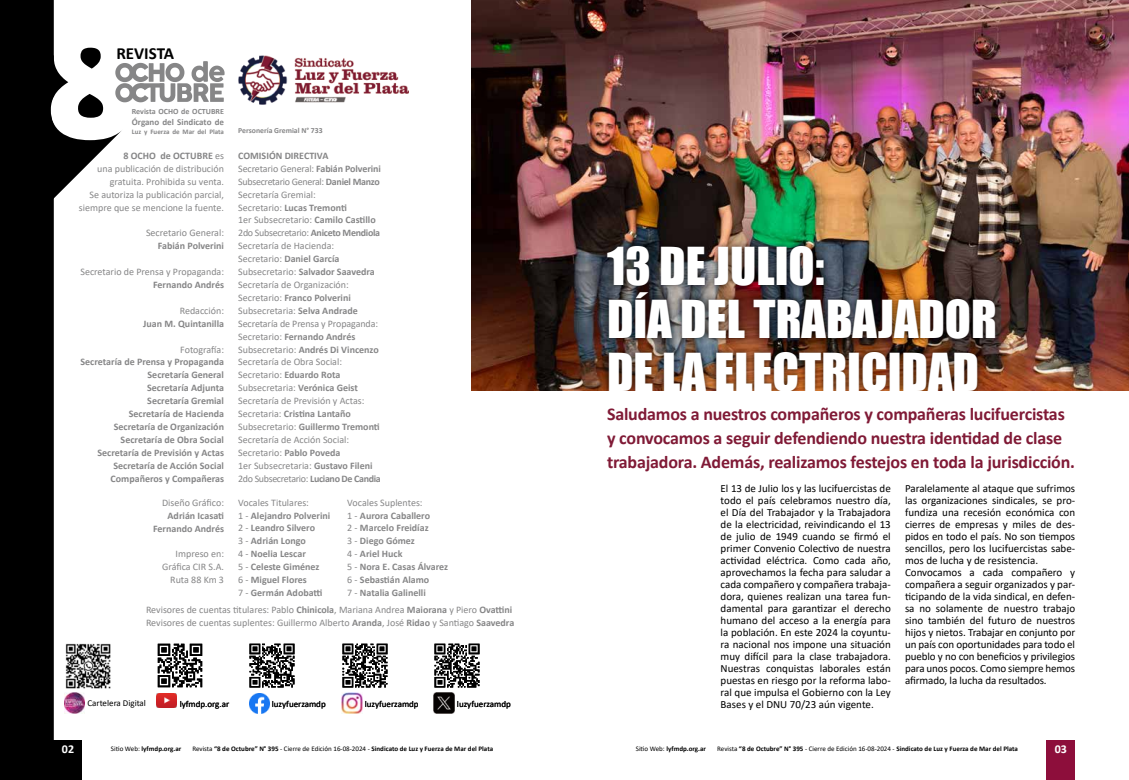
<style>
.page{position:relative;width:1129px;height:780px;background:#fff}
.page>*{position:absolute;margin:0;border:0;box-sizing:border-box;transform-origin:0 0}
.t1{font:48px/53px "Impact";color:#fff}
.t2{font:700 18px/24px "Calibri";letter-spacing:-.01em;color:#801a36}
.t3{font:700 17px "Calibri";color:#000}
.t4{font:700 12px "Calibri";color:#fff}
.t5{font:11px/12px "Calibri";color:#000}
.t6{font:10px/12.9px "Calibri";color:#868687;text-align:right}
.t7{font:700 10px/12.9px "Calibri";color:#868687;text-align:right}
.t8{font:9px "Calibri";color:#000}
.t9{font:700 9px "Calibri";color:#868687}
.t10{font:700 8px "Calibri";color:#868687}
.t11{font:700 7.7px "Calibri";color:#868687}
.t12{font:700 7px "Calibri";color:#000}
.t13{font:700 7px "Calibri";color:#868687}
.s1{font-weight:700}
.s2{font-weight:400}
</style>
<div class="page">
<img style="left:249px;top:693px;width:20px;height:20px">
<img style="left:249px;top:643px;width:46px;height:45px">
<img style="left:341px;top:692px;width:21px;height:21px">
<img style="left:342px;top:643px;width:46px;height:45px">
<img style="left:433px;top:692px;width:21px;height:21px">
<img style="left:434px;top:643px;width:46px;height:45px">
<img style="left:157px;top:693px;width:20px;height:14px">
<img style="left:157px;top:643px;width:46px;height:45px">
<img style="left:64px;top:692px;width:21px;height:21px">
<img style="left:65px;top:643px;width:46px;height:46px">
<img style="left:471px;top:0;width:657px;height:390px">
<div style="left:1046px;top:740px;width:28px;height:40px;background:#8d0e3b"></div>
<div style="left:53px;top:740px;width:29px;height:40px;background:#000"></div>
<img style="left:238px;top:56px;width:170px;height:49px">
<div style="left:0;top:0;width:54px;height:780px;background:#000"></div>
<svg style="left:0;top:48px;width:224px;height:206px"></svg>
<div style="left:600px;top:239px;width:401px;height:158px;background:#000;opacity:.75"></div>
<div style="left:469px;top:390px;width:659px;height:13px;background:#fff"></div>
<h3 class="t3" style="left:116px;top:41px;width:59px">REVISTA</h3>
<p class="t10" style="left:132px;top:106px;width:94px">Revista OCHO de OCTUBRE</p>
<p class="t9" style="left:132px;top:115px;width:94px">Órgano del Sindicato de</p>
<p class="t13" style="left:132px;top:127px;width:94px">Luz y Fuerza de Mar del Plata</p>
<p class="t6" style="left:79px;top:149px;width:146px"><span class="s1">8 OCHO de OCTUBRE</span> es<br>una publicación de distribución gratuita. Prohibida su venta.<br>Se autoriza la publicación parcial, siempre que se mencione la fuente.</p>
<p class="t6" style="left:146px;top:226px;width:79px">Secretario General:</p>
<p class="t7" style="left:158px;top:239px;width:68px">Fabián Polverini</p>
<p class="t6" style="left:80px;top:265px;width:145px">Secretario de Prensa y Propaganda:</p>
<p class="t7" style="left:153px;top:278px;width:72px">Fernando Andrés</p>
<p class="t6" style="left:180px;top:304px;width:46px">Redacción:</p>
<p class="t7" style="left:143px;top:317px;width:82px">Juan M. Quintanilla</p>
<p class="t6" style="left:180px;top:342px;width:45px">Fotografía:</p>
<p class="t7" style="left:80px;top:355px;width:145px">Secretaría de Prensa y Propaganda<br>Secretaría General<br>Secretaría Adjunta<br>Secretaría Gremial<br>Secretaría de Hacienda<br>Secretaría de Organización<br>Secretaría de Obra Social<br>Secretaría de Previsión y Actas<br>Secretaría de Acción Social<br>Compañeros y Compañeras</p>
<p class="t11" style="left:238px;top:125px;width:86px">Personería Gremial N° 733</p>
<p class="t6" style="left:238px;top:149px;width:144px;text-align:left"><span class="s1">COMISIÓN DIRECTIVA<br></span>Secretario General: <span class="s1">Fabián Polverini<br></span>Subsecretario General: <span class="s1">Daniel Manzo<br></span>Secretaría Gremial:<br>Secretario: <span class="s1">Lucas Tremonti<br></span>1er Subsecretario: <span class="s1">Camilo Castillo<br></span>2do Subsecretario: <span class="s1">Aniceto Mendiola<br></span>Secretaría de Hacienda:<br>Secretario: <span class="s1">Daniel García<br></span>Subsecretario: <span class="s1">Salvador Saavedra<br></span>Secretaría de Organización:<br>Secretario: <span class="s1">Franco Polverini<br></span>Subsecretaria: <span class="s1">Selva Andrade<br></span>Secretaría de Prensa y Propaganda:<br>Secretario: <span class="s1">Fernando Andrés<br></span>Subsecretario: <span class="s1">Andrés Di Vincenzo<br></span>Secretaría de Obra Social:<br>Secretario: <span class="s1">Eduardo Rota<br></span>Subsecretaria: <span class="s1">Verónica Geist<br></span>Secretaría de Previsión y Actas:<br>Secretaria: <span class="s1">Cristina Lantaño<br></span>Subsecretario: <span class="s1">Guillermo Tremonti<br></span>Secretaría de Acción Social:<br>Secretario: <span class="s1">Pablo Poveda<br></span>1er Subsecretaria: <span class="s1">Gustavo Fileni<br></span>2do Subsecretario: <span class="s1">Luciano De Candia</span></p>
<p class="t6" style="left:162px;top:495px;width:63px">Diseño Gráfico:</p>
<p class="t7" style="left:153px;top:508px;width:72px">Adrián Icasati<br>Fernando Andrés</p>
<p class="t6" style="left:162px;top:547px;width:63px">Impreso en:<br>Gráfica CIR S.A.<br>Ruta 88 Km 3</p>
<p class="t6" style="left:146px;top:603px;width:369px;text-align:left">Revisores de cuentas titulares: Pablo <span class="s1">Chinicola</span>, Mariana Andrea <span class="s1">Maiorana</span> y Piero <span class="s1">Ovattini<br></span>Revisores de cuentas suplentes: Guillermo Alberto <span class="s1">Aranda</span>, José <span class="s1">Ridao</span> y Santiago <span class="s1">Saavedra</span></p>
<p class="t7" style="left:238px;top:495px;width:93px;text-align:left"><span class="s2">Vocales Titulares:<br>1 -</span> Alejandro Polverini<br><span class="s2">2 -</span> Leandro Silvero<br><span class="s2">3 -</span> Adrián Longo<br><span class="s2">4 -</span> Noelia Lescar<br><span class="s2">5 -</span> Celeste Giménez<br><span class="s2">6 -</span> Miguel Flores<br><span class="s2">7 -</span> Germán Adobatti</p>
<p class="t7" style="left:347px;top:495px;width:102px;text-align:left"><span class="s2">Vocales Suplentes:<br>1 -</span> Aurora Caballero<br><span class="s2">2 -</span> Marcelo Freidíaz<br><span class="s2">3 -</span> Diego Gómez<br><span class="s2">4 -</span> Ariel Huck<br><span class="s2">5 -</span> Nora E. Casas Álvarez<br><span class="s2">6 -</span> Sebastián Alamo<br><span class="s2">7 -</span> Natalia Galinelli</p>
<p class="t8" style="left:87px;top:697px;width:60px">Cartelera Digital</p>
<p class="t8" style="left:180px;top:697px;width:51px">lyfmdp.org.ar</p>
<p class="t8" style="left:272px;top:697px;width:55px">luzyfuerzamdp</p>
<p class="t8" style="left:364px;top:697px;width:55px">luzyfuerzamdp</p>
<p class="t8" style="left:457px;top:697px;width:55px">luzyfuerzamdp</p>
<h1 class="t1" style="left:607px;top:238px;width:391px">13 DE JULIO:<br>DÍA DEL TRABAJADOR<br>DE LA ELECTRICIDAD</h1>
<h2 class="t2" style="left:607px;top:402px;width:469px">Saludamos a nuestros compañeros y compañeras lucifuercistas y convocamos a seguir defendiendo nuestra identidad de clase trabajadora. Además, realizamos festejos en toda la jurisdicción.</h2>
<p class="t5" style="left:720px;top:482px;width:172px;text-align:justify">El 13 de Julio los y las lucifuercistas de todo el país celebramos nuestro día, el Día del Trabajador y la Trabajadora de la electricidad, reivindicando el 13 de julio de 1949 cuando se firmó el primer Convenio Colectivo de nuestra actividad eléctrica. Como cada año, aprovechamos la fecha para saludar a cada compañero y compañera trabaja&shy;dora, quienes realizan una tarea fun&shy;damental para garantizar el derecho humano del acceso a la energía para la población. En este 2024 la coyuntu&shy;ra nacional nos impone una situación muy difícil para la clase trabajadora.<br>Nuestras conquistas laborales están puestas en riesgo por la reforma labo&shy;ral que impulsa el Gobierno con la Ley Bases y el DNU 70/23 aún vigente.</p>
<p class="t5" style="left:904px;top:482px;width:172px">Paralelamente al ataque que sufrimos las organizaciones sindicales, se pro&shy;fundiza una recesión económica con cierres de empresas y miles de des&shy;pidos en todo el país. No son tiempos sencillos, pero los lucifuercistas sabe&shy;mos de lucha y de resistencia.<br>Convocamos a cada compañero y compañera a seguir organizados y par&shy;ticipando de la vida sindical, en defen&shy;sa no solamente de nuestro trabajo sino también del futuro de nuestros hijos y nietos. Trabajar en conjunto por un país con oportunidades para todo el pueblo y no con beneficios y privilegios para unos pocos. Como siempre hemos afirmado, la lucha da resultados.</p>
<p class="t4" style="left:62px;top:740px;width:14px">02</p>
<p class="t4" style="left:1054px;top:740px;width:14px">03</p>
<p class="t12" style="left:111px;top:743px;width:72px"><span class="s2">Sitio Web:</span> lyfmdp.org.ar</p>
<p class="t12" style="left:192px;top:743px;width:302px"><span class="s2">Revista</span> “8 de Octubre” N° 395 <span class="s2">- Cierre de Edición 16-08-2024 -</span> Sindicato de Luz y Fuerza de Mar del Plata</p>
<p class="t12" style="left:635px;top:743px;width:72px"><span class="s2">Sitio Web:</span> lyfmdp.org.ar</p>
<p class="t12" style="left:717px;top:743px;width:302px"><span class="s2">Revista</span> “8 de Octubre” N° 395 <span class="s2">- Cierre de Edición 16-08-2024 -</span> Sindicato de Luz y Fuerza de Mar del Plata</p>
</div>
